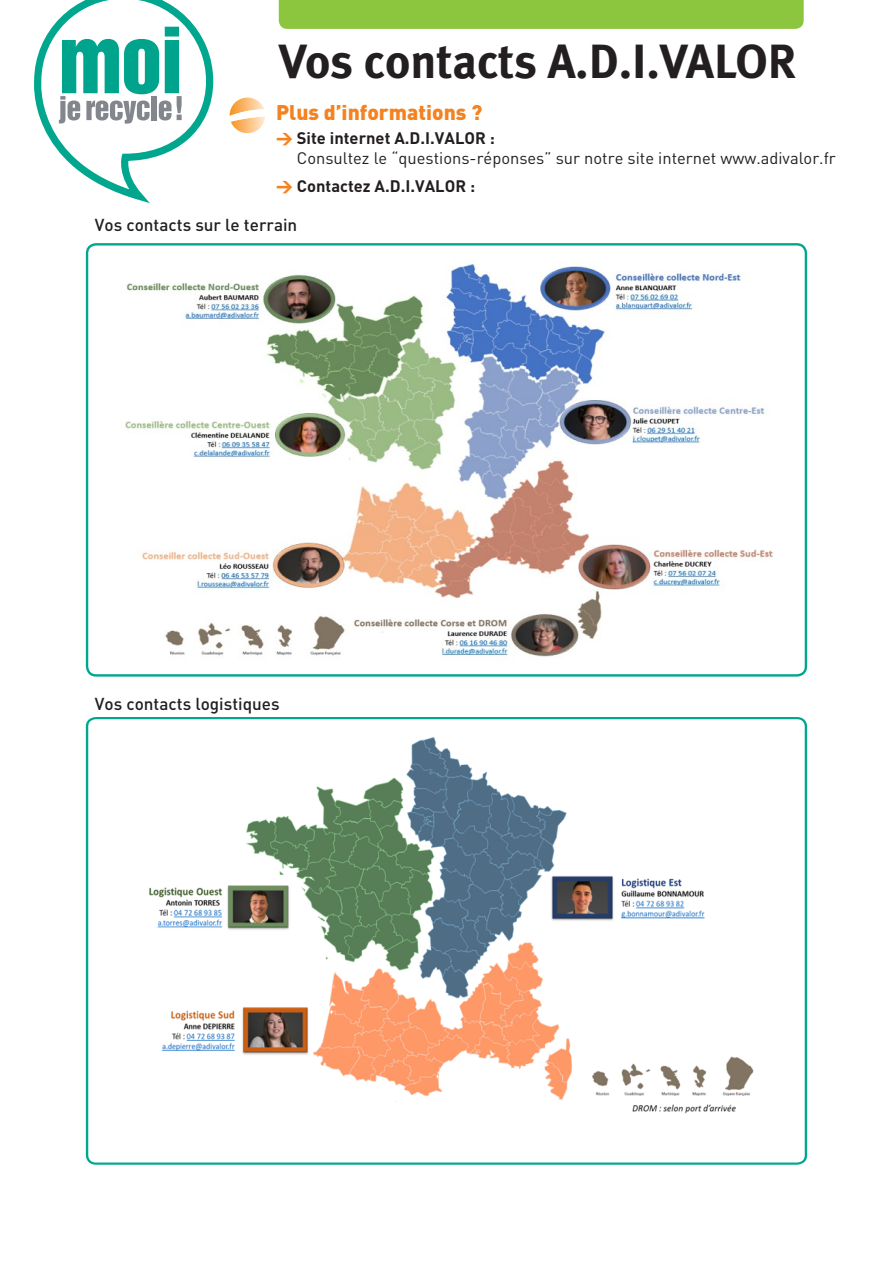
<style>
.page{position:relative;width:893px;height:1263px;background:#fff}
.page>*{position:absolute;margin:0;border:0;box-sizing:border-box;transform-origin:0 0}
.t1{font:700 48px "Meta Plus";color:#231f20}
.t2{font:900 21px "DIN";color:#f58220}
.t3{font:500 17.1px "DIN";color:#231f20}
.t4{font:16.5px/19.8px "DIN";color:#231f20}
.t5{font:700 16.5px "DIN";color:#231f20}
.s1{font-weight:900;color:#f58220}
.s2{font-weight:700}
</style>
<div class="page">
<svg style="left:230px;top:98px;width:35px;height:35px"></svg>
<svg style="left:34px;top:0;width:180px;height:203px"></svg>
<div style="left:86px;top:243px;width:721px;height:434px;border:2px solid #00a78e;border-radius:9px"></div>
<div style="left:86px;top:717px;width:721px;height:448px;border:2px solid #00a78e;border-radius:9px"></div>
<div style="left:279px;top:0;width:525px;height:29px;background:#8bc63e"></div>
<img style="left:124px;top:261px;width:649px;height:396px">
<img style="left:149px;top:738px;width:605px;height:376px">
<h1 class="t1" style="left:279px;top:33px;width:519px">Vos contacts A.D.I.VALOR</h1>
<p class="t2" style="left:276px;top:98px;width:208px">Plus d’informations ?</p>
<p class="t4" style="left:297px;top:128px;width:540px;text-indent:-21px"><span class="s1">&gt;</span> <span class="s2">Site internet A.D.I.VALOR :<br></span>Consultez le “questions-réponses” sur notre site internet www.adivalor.fr</p>
<p class="t5" style="left:276px;top:175px;width:201px"><span class="s1">&gt;</span> Contactez A.D.I.VALOR :</p>
<p class="t3" style="left:95px;top:214px;width:204px">Vos contacts sur le terrain</p>
<p class="t3" style="left:95px;top:693px;width:186px">Vos contacts logistiques</p>
</div>
